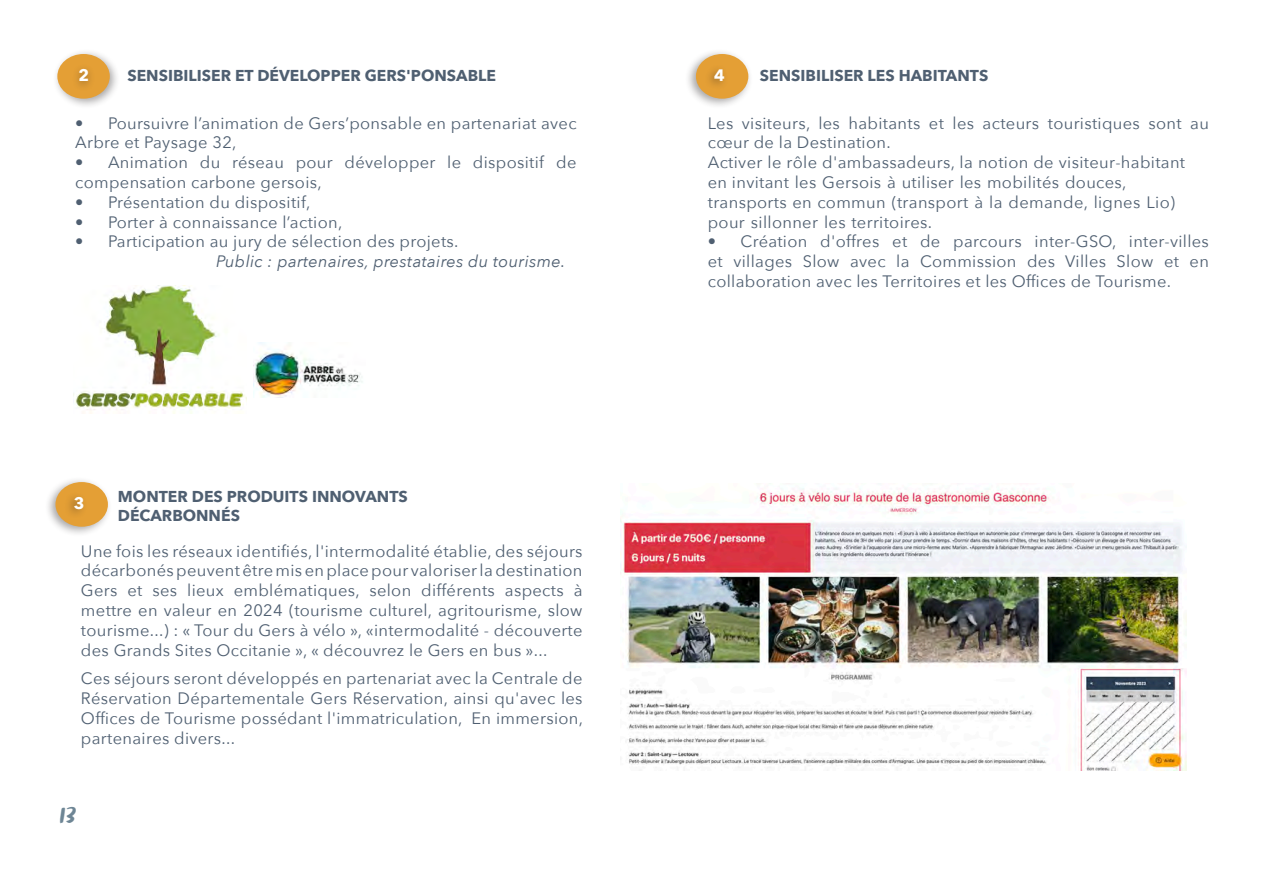
<style>
.page{position:relative;width:1263px;height:893px;background:#fff}
.page>*{position:absolute;margin:0;border:0;box-sizing:border-box;transform-origin:0 0}
.t1{font:28.5px "Zooja Pro";color:#6e8695}
.accroches{font:16.5px/19.8px "Avenir Next";letter-spacing:.02em;color:#4f5f71;text-align:justify}
.accroches-2{font:italic 16.5px "Avenir Next";letter-spacing:.02em;color:#4f5f71}
.accroches-3{font:700 16.5px "Avenir Next";color:#fff}
.accroches-4{font:700 15.75px "Avenir Next";color:#4f5f71}
</style>
<div class="page">
<div style="left:45px;top:477px;width:68px;height:61px;background:#231f20;opacity:.4"></div>
<div style="left:55px;top:482px;width:53px;height:45px;background:#e49f35;border-radius:50%"></div>
<div style="left:64px;top:492px;width:24px;height:27px;background:#231f20;opacity:.4"></div>
<img style="left:620px;top:488px;width:566px;height:282px">
<img style="left:75px;top:285px;width:171px;height:128px">
<img style="left:255px;top:343px;width:108px;height:54px">
<div style="left:52px;top:48px;width:68px;height:62px;background:#231f20;opacity:.4"></div>
<div style="left:57px;top:54px;width:53px;height:45px;background:#e49f35;border-radius:50%"></div>
<div style="left:72px;top:64px;width:24px;height:28px;background:#231f20;opacity:.4"></div>
<div style="left:685px;top:48px;width:68px;height:62px;background:#231f20;opacity:.4"></div>
<div style="left:696px;top:54px;width:52px;height:45px;background:#e49f35;border-radius:50%"></div>
<div style="left:703px;top:64px;width:26px;height:27px;background:#231f20;opacity:.4"></div>
<p class="accroches-3" style="left:79px;top:61px;width:12px">2</p>
<p class="accroches-4" style="left:127px;top:62px;width:370px">SENSIBILISER ET DÉVELOPPER GERS'PONSABLE</p>
<p class="accroches-3" style="left:714px;top:61px;width:12px">4</p>
<p class="accroches-4" style="left:760px;top:62px;width:230px">SENSIBILISER LES HABITANTS</p>
<p class="accroches" style="left:708px;top:112px;width:503px;text-align:left">Les visiteurs, les habitants et les acteurs touristiques sont au cœur de la Destination.<br>Activer le rôle d'ambassadeurs, la notion de visiteur-habitant<br>en invitant les Gersois à utiliser les mobilités douces, transports en commun (transport à la demande, lignes Lio) pour sillonner les territoires.</p>
<p class="accroches" style="left:75px;top:112px;width:503px">• Poursuivre l’animation de Gers’ponsable en partenariat avec<br>Arbre et Paysage 32,</p>
<p class="accroches" style="left:75px;top:152px;width:503px">• Animation du réseau pour développer le dispositif de compensation carbone gersois,</p>
<p class="accroches" style="left:75px;top:191px;width:237px">• Présentation du dispositif,</p>
<p class="accroches" style="left:75px;top:211px;width:269px">• Porter à connaissance l’action,</p>
<p class="accroches" style="left:75px;top:231px;width:385px">• Participation au jury de sélection des projets.</p>
<p class="accroches-2" style="left:216px;top:247px;width:351px">Public : partenaires, prestataires du tourisme.</p>
<p class="accroches" style="left:708px;top:231px;width:503px">• Création d'offres et de parcours inter-GSO, inter-villes et villages Slow avec la Commission des Villes Slow et en collaboration avec les Territoires et les Offices de Tourisme.</p>
<p class="accroches-3" style="left:74px;top:489px;width:12px">3</p>
<p class="accroches-4" style="left:118px;top:483px;width:291px">MONTER DES PRODUITS INNOVANTS</p>
<p class="accroches-4" style="left:118px;top:502px;width:124px">DÉCARBONNÉS</p>
<p class="accroches" style="left:81px;top:540px;width:503px">Une fois les réseaux identifiés, l'intermodalité établie, des séjours décarbonés peuvent être mis en place pour valoriser la destination Gers et ses lieux emblématiques, selon différents aspects à mettre en valeur en 2024 (tourisme culturel, agritourisme, slow tourisme...) : « Tour du Gers à vélo », «intermodalité - découverte des Grands Sites Occitanie », « découvrez le Gers en bus »...</p>
<p class="accroches" style="left:81px;top:668px;width:504px">Ces séjours seront développés en partenariat avec la Centrale de Réservation Départementale Gers Réservation, ainsi qu'avec les Offices de Tourisme possédant l'immatriculation, En immersion, partenaires divers...</p>
<p class="t1" style="left:59px;top:797px;width:18px">13</p>
</div>
